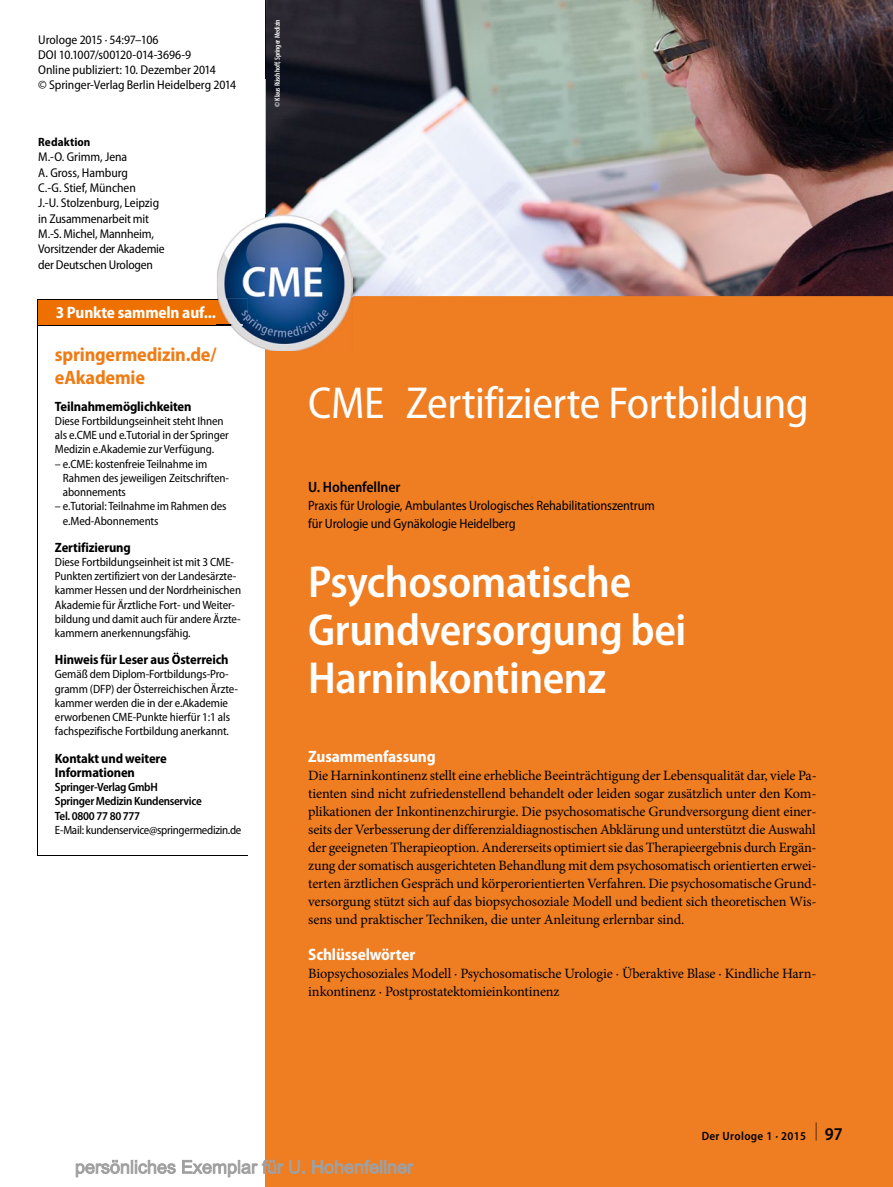
<style>
.page{position:relative;width:893px;height:1187px;background:#fff}
.page>*{position:absolute;margin:0;border:0;box-sizing:border-box;transform-origin:0 0}
.t1{font:600 semi-condensed 45px/48px "Myriad Pro";letter-spacing:-.01em;color:#fff}
.t2{font:semi-condensed 45px "Myriad Pro";letter-spacing:-.01em;color:#fff}
.t3{font:700 semi-condensed 19.5px/22.5px "Myriad Pro";letter-spacing:-.01em;color:#ef7c15}
.t4{font:700 semi-condensed 16.5px "Myriad Pro";letter-spacing:-.01em;color:#fff}
.t5{font:600 semi-condensed 15px "Myriad Pro";letter-spacing:-.01em;color:#000}
.t6{font:14.25px/18px "Minion Pro";letter-spacing:-.01em;color:#000;text-align:justify}
.t7{font:semi-condensed 13.5px/18px "Myriad Pro";letter-spacing:-.01em;color:#000}
.t8{font:700 semi-condensed 13.5px/14.2px "Myriad Pro";letter-spacing:-.01em;color:#000}
.t9{font:semi-condensed 12.75px/15.3px "Myriad Pro";letter-spacing:-.005em;color:#000}
.t10{font:semi-condensed 12px/14.2px "Myriad Pro";letter-spacing:-.01em;color:#000}
.t11{font:600 semi-condensed 12px/14.2px "Myriad Pro";letter-spacing:-.025em;color:#000}
.t12{font:600 semi-condensed 12px "Myriad Pro";letter-spacing:.03em;color:#000}
.t13{font:700 semi-condensed 12px "Myriad Pro";letter-spacing:.005em;color:#000}
.t14{font:600 condensed 7.5px "Myriad Pro";letter-spacing:-.01em;color:#fff}
.s1{font-size:18px}
</style>
<div class="page">
<div style="left:266px;top:296px;width:627px;height:890px;background:#ef7d22"></div>
<hr style="left:265px;top:0;width:1px;height:78px;background:#000">
<img style="left:266px;top:0;width:627px;height:296px">
<div style="left:38px;top:299px;width:210px;height:26px;background:#ee7100"></div>
<hr style="left:38px;top:299px;width:210px;height:1px;background:#000">
<hr style="left:38px;top:325px;width:210px;height:1px;background:#000">
<hr style="left:38px;top:325px;width:1px;height:529px;background:#000">
<hr style="left:38px;top:854px;width:210px;height:1px;background:#000">
<img style="left:217px;top:215px;width:49px;height:136px">
<img style="left:266px;top:215px;width:87px;height:136px">
<img style="left:217px;top:299px;width:31px;height:27px">
<svg style="left:217px;top:306px;width:1px;height:12px"></svg>
<svg style="left:75px;top:1159px;width:339px;height:18px"></svg>
<p class="t9" style="left:38px;top:32px;width:200px">Urologe 2015 · 54:97–106<br>DOI 10.1007/s00120-014-3696-9<br>Online publiziert: 10. Dezember 2014<br>© Springer-Verlag Berlin Heidelberg 2014</p>
<p class="t13" style="left:38px;top:135px;width:54px">Redaktion</p>
<p class="t9" style="left:38px;top:150px;width:128px">M.-O. Grimm, Jena<br>A. Gross, Hamburg<br>C.-G. Stief, München<br>J.-U. Stolzenburg, Leipzig in Zusammenarbeit mit<br>M.-S. Michel, Mannheim,<br>Vorsitzender der Akademie der Deutschen Urologen</p>
<p class="t4" style="left:56px;top:303px;width:162px">3 Punkte sammeln auf...</p>
<h2 class="t3" style="left:55px;top:343px;width:163px">springermedizin.de/ eAkademie</h2>
<p class="t8" style="left:55px;top:399px;width:138px">Teilnahmemöglichkeiten</p>
<p class="t10" style="left:55px;top:414px;width:175px">Diese Fortbildungseinheit steht Ihnen als e.CME und e.Tutorial in der Springer<br>Medizin e.Akademie zur Verfügung.</p>
<p class="t10" style="left:63px;top:456px;width:168px;text-indent:-8px">– e.CME: kostenfreie Teilnahme im<br>Rahmen des jeweiligen Zeitschriften&shy;abonnements</p>
<p class="t10" style="left:63px;top:499px;width:165px;text-indent:-8px">– e.Tutorial: Teilnahme im Rahmen des e.Med-Abonnements</p>
<p class="t8" style="left:55px;top:540px;width:77px">Zertifizierung</p>
<p class="t10" style="left:55px;top:555px;width:188px">Diese Fortbildungseinheit ist mit 3 CME-Punkten zertifiziert von der Landesärzte&shy;kammer Hessen und der Nord rheinischen Akademie für Ärztliche Fort- und Weiter&shy;bildung und damit auch für andere Ärzte&shy;kammern anerkennungsfähig.</p>
<p class="t8" style="left:55px;top:652px;width:175px">Hinweis für Leser aus Österreich</p>
<p class="t10" style="left:55px;top:667px;width:185px">Gemäß dem Diplom-Fortbildungs-Pro&shy;gramm (DFP) der Österreichischen Ärzte&shy;kammer werden die in der e.Akademie erworbenen CME-Punkte hierfür 1:1 als fachspezifische Fortbildung anerkannt.</p>
<p class="t8" style="left:55px;top:751px;width:113px">Kontakt und weitere<br>Informationen</p>
<p class="t11" style="left:55px;top:780px;width:148px">Springer-Verlag GmbH<br>Springer Medizin Kundenservice<br>Tel. 0800 77 80 777</p>
<p class="t10" style="left:55px;top:822px;width:188px">E-Mail: kundenservice@springermedizin.de</p>
<p class="t14" style="left:273px;top:107px;width:89px;rotate:-90deg">© Klaus Rüschhoff, Springer Medizin</p>
<h1 class="t2" style="left:308px;top:378px;width:502px">CME Zertifizierte Fortbildung</h1>
<p class="t5" style="left:308px;top:478px;width:94px">U. Hohenfellner</p>
<p class="t7" style="left:308px;top:496px;width:348px">Praxis für Urologie, Ambulantes Urologisches Rehabilitationszentrum für Urologie und Gynäkologie Heidelberg</p>
<h1 class="t1" style="left:308px;top:558px;width:379px">Psychosomatische<br>Grundversorgung bei<br>Harninkontinenz</h1>
<p class="t4" style="left:308px;top:747px;width:129px">Zusammenfassung</p>
<p class="t6" style="left:308px;top:766px;width:510px">Die Harninkontinenz stellt eine erhebliche Beeinträchtigung der Lebensqualität dar, viele Pa&shy;tienten sind nicht zufriedenstellend behandelt oder leiden sogar zusätzlich unter den Kom&shy;plikationen der Inkontinenzchirurgie. Die psychosomatische Grundversorgung dient einer&shy;seits der Verbesserung der differenzialdiagnostischen Abklärung und unterstützt die Auswahl der geeigneten Therapieoption. Andererseits optimiert sie das Therapieergebnis durch Ergän&shy;zung der somatisch ausgerichteten Behandlung mit dem psychosomatisch orientierten erwei&shy;terten ärztlichen Gespräch und körperorientierten Verfahren. Die psychosomatische Grund&shy;versorgung stützt sich auf das biopsychosoziale Modell und bedient sich theoretischen Wis&shy;sens und praktischer Techniken, die unter Anleitung erlernbar sind.</p>
<p class="t4" style="left:308px;top:945px;width:108px">Schlüsselwörter</p>
<p class="t6" style="left:308px;top:964px;width:510px">Biopsychosoziales Modell · Psychosomatische Urologie · Überaktive Blase · Kindliche Harn&shy;inkontinenz · Postprostatektomieinkontinenz</p>
<p class="t12" style="left:702px;top:1129px;width:143px">Der Urologe 1 · 2015 <sup>|</sup> <span class="s1">97</span></p>
</div>
